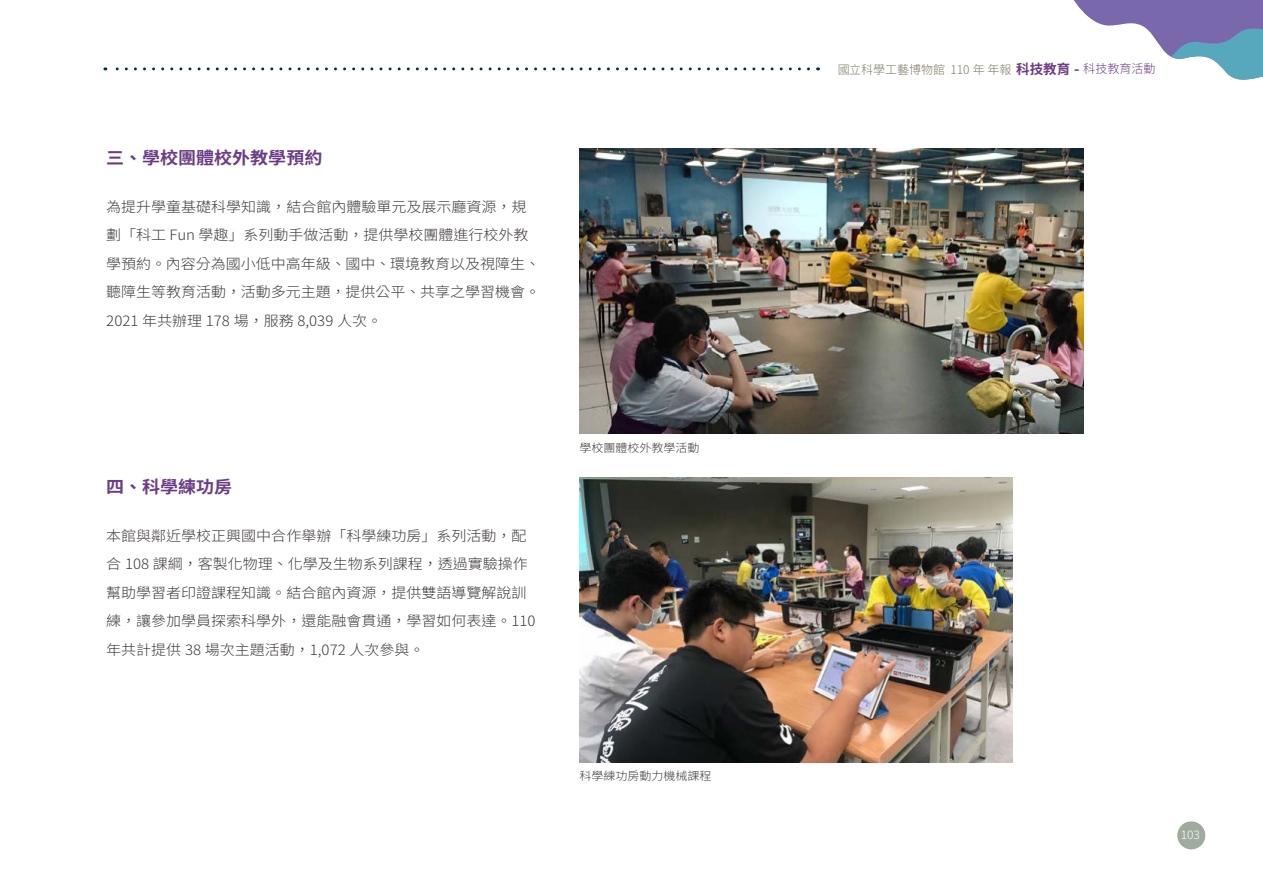
<style>
.page{position:relative;width:1263px;height:893px;background:#fff}
.page>*{position:absolute;margin:0;border:0;box-sizing:border-box;transform-origin:0 0}
.t1{font:700 17.1px "Noto Sans CJ Ktc";color:#6c3d85;scale:1.05 1}
.t2{font:300 14.25px/28.5px "Noto Sans CJ Ktc";color:#3f3a39;scale:1.05 1}
.t3{font:300 12px "Noto Sans CJ Ktc";color:#7d7a60}
.t4{font:300 11.4px "Noto Sans CJ Ktc";color:#3f3a39;scale:1.05 1}
.t5{font:300 11.4px "Noto Sans CJ Ktc";color:#fff;scale:1.05 1}
.s1{font-family:"Noto Sans Mono CJ Ktc";font-weight:700;font-size:13.5px;color:#6c3d85}
.s2{color:#6c3d85}
</style>
<div class="page">
<div style="left:1177px;top:821px;width:28px;height:28px;background:#9fab9d;border-radius:50%"></div>
<svg style="left:1074px;top:0;width:189px;height:80px"></svg>
<img style="left:579px;top:149px;width:504px;height:285px">
<img style="left:579px;top:478px;width:433px;height:285px">
<svg style="left:105px;top:67px;width:703px;height:3px"></svg>
<p class="t1" style="left:106px;top:148px;width:207px">三、學校團體校外教學預約</p>
<p class="t2" style="left:106px;top:192px;width:415px">為提升學童基礎科學知識，結合館內體驗單元及展示廳資源，規劃「科工 Fun 學趣」系列動手做活動，提供學校團體進行校外教學預約。內容分為國小低中高年級、國中、環境教育以及視障生、聽障生等教育活動，活動多元主題，提供公平、共享之學習機會。<br>2021 年共辦理 178 場，服務 8,039 人次。</p>
<p class="t1" style="left:106px;top:477px;width:121px">四、科學練功房</p>
<p class="t2" style="left:106px;top:521px;width:410px">本館與鄰近學校正興國中合作舉辦「科學練功房」系列活動，配合 108 課綱，客製化物理、化學及生物系列課程，透過實驗操作幫助學習者印證課程知識。結合館內資源，提供雙語導覽解說訓練，讓參加學員探索科學外，還能融會貫通，學習如何表達。110年共計提供 38 場次主題活動，1,072 人次參與。</p>
<p class="t4" style="left:579px;top:441px;width:116px">學校團體校外教學活動</p>
<p class="t4" style="left:579px;top:769px;width:127px">科學練功房動力機械課程</p>
<p class="t3" style="left:837px;top:63px;width:320px">國立科學工藝博物館 110 年 年報<span class="s1">科技教育 -</span> <span class="s2">科技教育活動</span></p>
<p class="t5" style="left:1181px;top:828px;width:20px">103</p>
</div>
